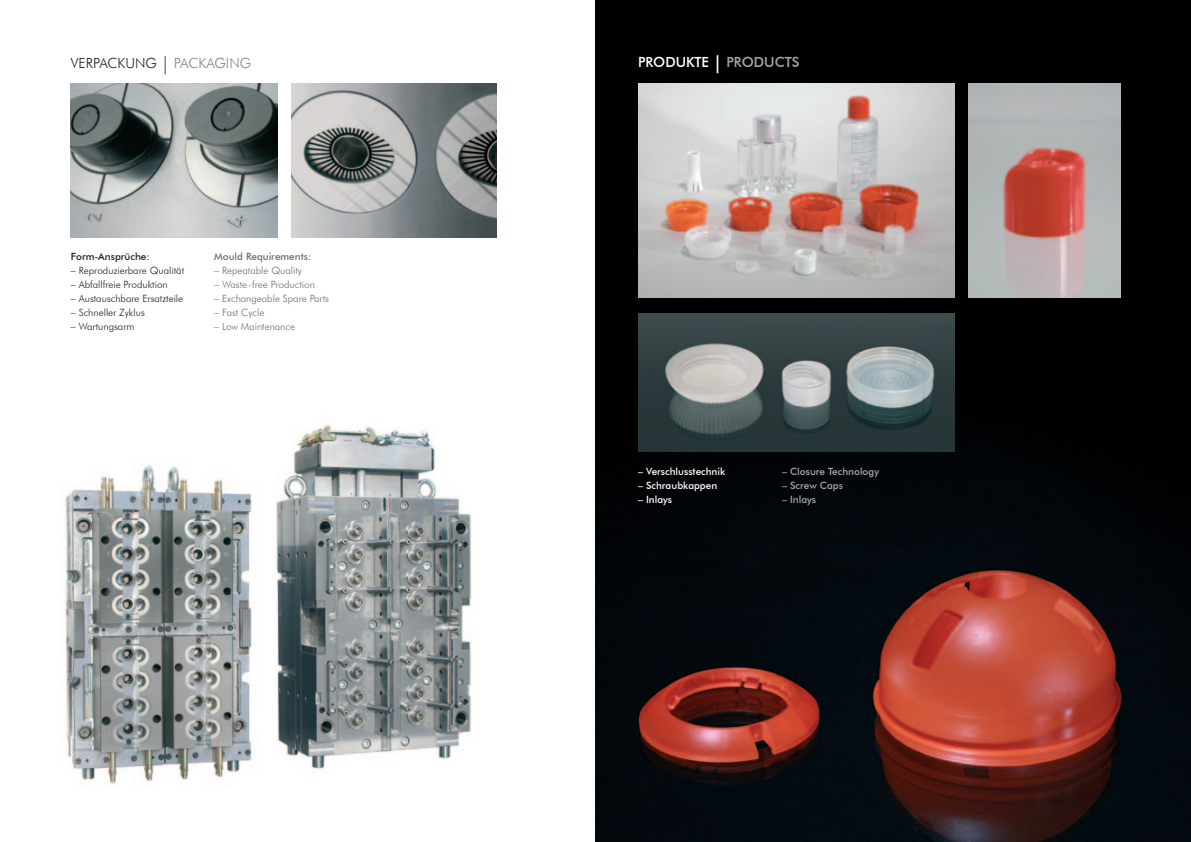
<style>
.page{position:relative;width:1191px;height:842px;background:#fff}
.page>*{position:absolute;margin:0;border:0;box-sizing:border-box;transform-origin:0 0}
.t1{font:300 14px "Futura BT";color:#231f20}
.t2{font:500 14px "Futura BT";color:#fff}
.t3{font:300 10px "Futura BT";color:#231f20}
.t4{font:300 10px "Futura BT";color:#6c6d70}
.t5{font:500 10px "Futura BT";color:#fff}
.t6{font:500 10px "Futura BT";color:#a8a9ad}
.t7{font:500 10px "Futura BT";color:#6c6d70}
.t8{font:500 10px "Futura BT";color:#231f20}
.s1{font-size:18px}
.s2{color:#808285}
.s3{color:#a8a9ad}
</style>
<div class="page">
<img style="left:595px;top:0;width:596px;height:842px">
<img style="left:969px;top:83px;width:151px;height:215px">
<img style="left:638px;top:83px;width:316px;height:215px">
<img style="left:638px;top:314px;width:316px;height:138px">
<img style="left:65px;top:424px;width:407px;height:360px">
<img style="left:291px;top:83px;width:205px;height:154px">
<img style="left:71px;top:83px;width:206px;height:154px">
<p class="t1" style="left:71px;top:54px;width:182px">VERPACKUNG <span class="s1">|</span> <span class="s2">PACKAGING</span></p>
<p class="t8" style="left:71px;top:251px;width:80px">Form-Ansprüche:</p>
<p class="t3" style="left:71px;top:265px;width:115px">– Reproduzierbare Qualität</p>
<p class="t3" style="left:71px;top:279px;width:98px">– Abfallfreie Produktion</p>
<p class="t3" style="left:71px;top:293px;width:114px">– Austauschbare Ersatzteile</p>
<p class="t3" style="left:71px;top:307px;width:76px">– Schneller Zyklus</p>
<p class="t3" style="left:71px;top:321px;width:65px">– Wartungsarm</p>
<p class="t7" style="left:214px;top:251px;width:99px">Mould Requirements:</p>
<p class="t4" style="left:214px;top:265px;width:89px">– Repeatable Quality</p>
<p class="t4" style="left:214px;top:279px;width:102px">– Waste-free Production</p>
<p class="t4" style="left:214px;top:293px;width:116px">– Exchangeable Spare Parts</p>
<p class="t4" style="left:214px;top:307px;width:52px">– Fast Cycle</p>
<p class="t4" style="left:214px;top:321px;width:82px">– Low Maintenance</p>
<p class="t2" style="left:638px;top:54px;width:163px">PRODUKTE <span class="s1">|</span> <span class="s3">PRODUCTS</span></p>
<p class="t5" style="left:638px;top:466px;width:89px">– Verschlusstechnik</p>
<p class="t6" style="left:782px;top:466px;width:98px">– Closure Technology</p>
<p class="t5" style="left:638px;top:480px;width:81px">– Schraubkappen</p>
<p class="t6" style="left:782px;top:480px;width:62px">– Screw Caps</p>
<p class="t5" style="left:638px;top:494px;width:36px">– Inlays</p>
<p class="t6" style="left:782px;top:494px;width:36px">– Inlays</p>
</div>
